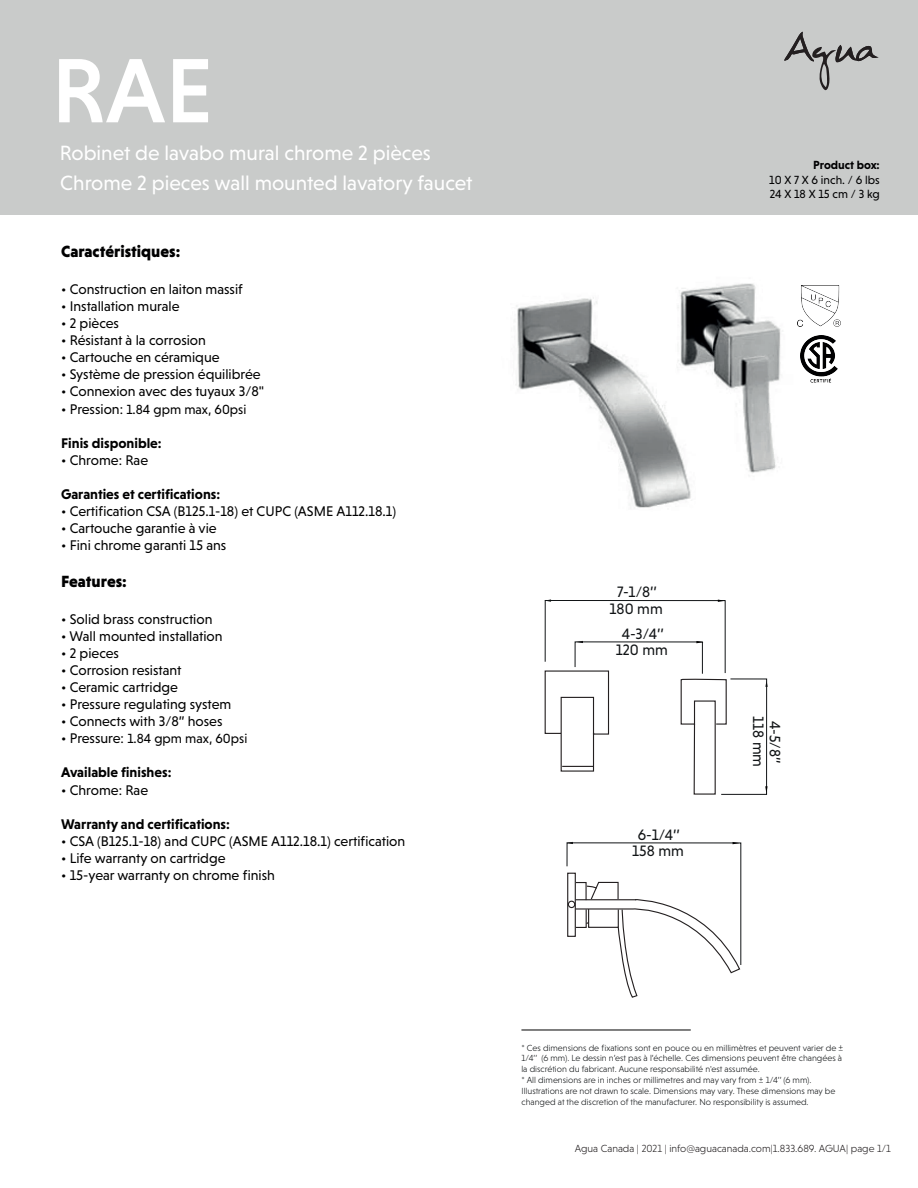
<style>
.page{position:relative;width:918px;height:1188px;background:#fff}
.page>*{position:absolute;margin:0;border:0;box-sizing:border-box;transform-origin:0 0}
.t1{font:500 93px "Niveau Grotesk";color:#fff}
.t2{font:21px/29.4px "Niveau Grotesk";color:#fff}
.t3{font:900 16.5px "Niveau Grotesk";color:#000001}
.t4{font:15.3px/16.6px "Niveau Grotesk";color:#111416;text-align:center}
.t5{font:14.25px "Niveau Grotesk";color:#000001}
.t6{font:700 14.25px "Niveau Grotesk";color:#000001}
.t7{font:13.5px "Niveau Grotesk";color:#000001}
.t8{font:12px/14.4px "Niveau Grotesk";color:#000001}
.t9{font:700 12px "Niveau Grotesk";color:#000001}
.t10{font:300 10.5px "Niveau Grotesk";color:#231f20}
.t11{font:300 9px/10.8px "Niveau Grotesk";color:#111416}
.s1{font-size:14.25px}
</style>
<div class="page">
<div style="left:0;top:0;width:918px;height:214px;background:#c9cbca"></div>
<svg style="left:784px;top:32px;width:95px;height:58px"></svg>
<hr style="left:521px;top:1030px;width:170px;height:1px;background:#000001">
<img style="left:514px;top:283px;width:284px;height:226px">
<svg style="left:544px;top:600px;width:224px;height:195px"></svg>
<svg style="left:566px;top:842px;width:175px;height:156px"></svg>
<img style="left:798px;top:285px;width:43px;height:42px">
<img style="left:801px;top:335px;width:36px;height:48px">
<h1 class="t1" style="left:51px;top:38px;width:164px">RAE</h1>
<h2 class="t2" style="left:60px;top:138px;width:414px">Robinet de lavabo mural chrome 2 pièces<br>Chrome 2 pieces wall mounted lavatory faucet</h2>
<p class="t3" style="left:61px;top:242px;width:121px">Caractéristiques:</p>
<p class="t5" style="left:61px;top:281px;width:183px">• Construction en laiton massif</p>
<p class="t5" style="left:61px;top:298px;width:120px">• Installation murale</p>
<p class="t5" style="left:61px;top:315px;width:59px">• 2 pièces</p>
<p class="t5" style="left:61px;top:332px;width:146px">• Résistant à la corrosion</p>
<p class="t5" style="left:61px;top:349px;width:160px">• Cartouche en céramique</p>
<p class="t5" style="left:61px;top:366px;width:201px">• Système de pression équilibrée</p>
<p class="t5" style="left:61px;top:384px;width:205px">• Connexion avec des tuyaux 3/8"</p>
<p class="t7" style="left:61px;top:401px;width:187px"><span class="s1">• Pression:</span> 1.84 gpm max, 60psi</p>
<p class="t6" style="left:61px;top:435px;width:102px">Finis disponible:</p>
<p class="t5" style="left:61px;top:452px;width:89px">• Chrome: Rae</p>
<p class="t6" style="left:61px;top:486px;width:161px">Garanties et certifications:</p>
<p class="t5" style="left:61px;top:503px;width:336px">• Certification CSA (B125.1-18) et CUPC (ASME A112.18.1)</p>
<p class="t5" style="left:61px;top:520px;width:157px">• Cartouche garantie à vie</p>
<p class="t5" style="left:61px;top:537px;width:167px">• Fini chrome garanti 15 ans</p>
<p class="t3" style="left:61px;top:571px;width:67px">Features:</p>
<p class="t5" style="left:61px;top:611px;width:153px">• Solid brass construction</p>
<p class="t5" style="left:61px;top:628px;width:163px">• Wall mounted installation</p>
<p class="t5" style="left:61px;top:645px;width:59px">• 2 pieces</p>
<p class="t5" style="left:61px;top:662px;width:122px">• Corrosion resistant</p>
<p class="t5" style="left:61px;top:679px;width:118px">• Ceramic cartridge</p>
<p class="t5" style="left:61px;top:696px;width:172px">• Pressure regulating system</p>
<p class="t5" style="left:61px;top:713px;width:163px">• Connects with 3/8” hoses</p>
<p class="t7" style="left:61px;top:731px;width:188px"><span class="s1">• Pressure:</span> 1.84 gpm max, 60psi</p>
<p class="t6" style="left:61px;top:764px;width:112px">Available finishes:</p>
<p class="t5" style="left:61px;top:782px;width:89px">• Chrome: Rae</p>
<p class="t6" style="left:61px;top:816px;width:170px">Warranty and certifications:</p>
<p class="t5" style="left:61px;top:833px;width:346px">• CSA (B125.1-18) and CUPC (ASME A112.18.1) certification</p>
<p class="t5" style="left:61px;top:850px;width:166px">• Life warranty on cartridge</p>
<p class="t5" style="left:61px;top:867px;width:215px">• 15-year warranty on chrome finish</p>
<p class="t9" style="left:813px;top:158px;width:68px">Product box:</p>
<p class="t8" style="left:769px;top:172px;width:112px">10 X 7 X 6 inch. / 6 lbs<br>24 X 18 X 15 cm / 3 kg</p>
<p class="t4" style="left:610px;top:584px;width:55px">7-1/8’’<br>180 mm</p>
<p class="t4" style="left:616px;top:625px;width:54px">4-3/4’’<br>120 mm</p>
<p class="t4" style="left:632px;top:826px;width:53px">6-1/4’’<br>158 mm</p>
<p class="t4" style="left:783px;top:716px;width:53px;rotate:90deg">4-5/8’’<br>118 mm</p>
<p class="t11" style="left:521px;top:1042px;width:323px">* Ces dimensions de fixations sont en pouce ou en millimètres et peuvent varier de ± 1/4’’ (6 mm). Le dessin n’est pas à l’échelle. Ces dimensions peuvent être changées à la discrétion du fabricant. Aucune responsabilité n'est assumée.<br>* All dimensions are in inches or millimetres and may vary from ± 1/4’’ (6 mm).<br>Illustrations are not drawn to scale. Dimensions may vary. These dimensions may be changed at the discretion of the manufacturer. No responsibility is assumed.</p>
<p class="t10" style="left:575px;top:1143px;width:317px">Agua Canada | 2021 | info@aguacanada.com|1.833.689. AGUA| page 1/1</p>
</div>
